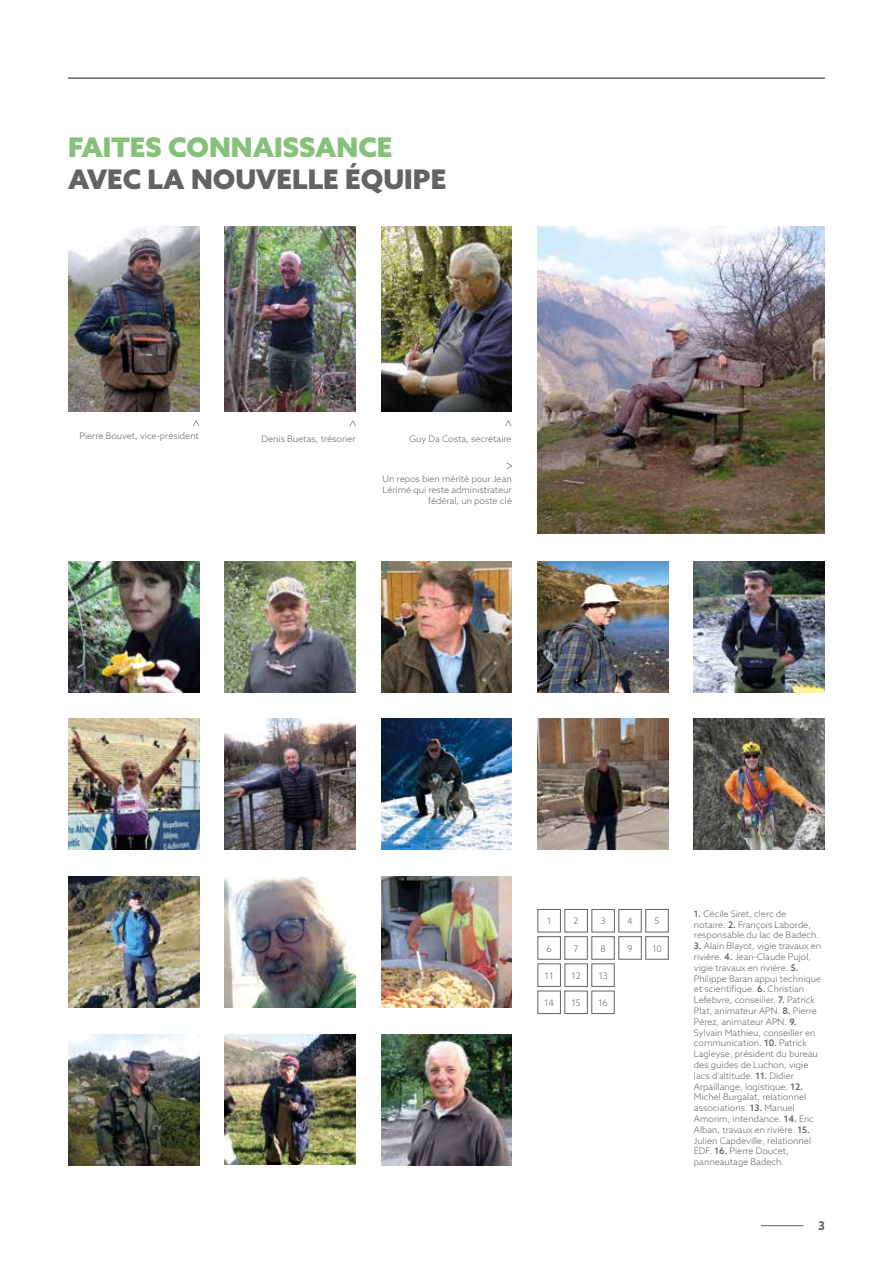
<style>
.page{position:relative;width:893px;height:1263px;background:#fff}
.page>*{position:absolute;margin:0;border:0;box-sizing:border-box;transform-origin:0 0}
.t1{font:900 27px "Azo Sans";color:#646363}
.t2{font:900 27px "Azo Sans";color:#85c178}
.t3{font:700 12px "Azo Sans";color:#646363}
.t4{font:300 9px/10.8px "Azo Sans";color:#646363}
.s1{font-weight:500}
</style>
<div class="page">
<hr style="left:761px;top:1225px;width:43px;height:1px;background:#646363">
<hr style="left:68px;top:77px;width:757px;height:2px;background:#646363">
<img style="left:68px;top:226px;width:131px;height:186px">
<img style="left:225px;top:226px;width:130px;height:186px">
<img style="left:381px;top:226px;width:131px;height:186px">
<img style="left:68px;top:561px;width:131px;height:131px">
<img style="left:225px;top:561px;width:130px;height:131px">
<img style="left:537px;top:226px;width:288px;height:308px">
<img style="left:381px;top:562px;width:131px;height:130px">
<img style="left:225px;top:719px;width:130px;height:131px">
<img style="left:68px;top:876px;width:131px;height:131px">
<img style="left:537px;top:561px;width:131px;height:131px">
<img style="left:381px;top:719px;width:130px;height:131px">
<img style="left:225px;top:876px;width:130px;height:131px">
<img style="left:694px;top:561px;width:131px;height:131px">
<img style="left:538px;top:719px;width:130px;height:131px">
<img style="left:381px;top:876px;width:131px;height:131px">
<img style="left:225px;top:1034px;width:130px;height:131px">
<img style="left:694px;top:719px;width:131px;height:131px">
<img style="left:68px;top:1034px;width:131px;height:131px">
<img style="left:381px;top:1034px;width:131px;height:131px">
<img style="left:68px;top:719px;width:131px;height:131px">
<svg style="left:193px;top:421px;width:6px;height:5px"></svg>
<svg style="left:349px;top:421px;width:7px;height:5px"></svg>
<svg style="left:505px;top:421px;width:7px;height:5px"></svg>
<svg style="left:507px;top:463px;width:5px;height:6px"></svg>
<div style="left:538px;top:909px;width:23px;height:23px;border:1px solid #646363"></div>
<div style="left:565px;top:909px;width:23px;height:23px;border:1px solid #646363"></div>
<div style="left:538px;top:991px;width:23px;height:23px;border:1px solid #646363"></div>
<div style="left:538px;top:936px;width:23px;height:23px;border:1px solid #646363"></div>
<h1 class="t2" style="left:68px;top:129px;width:326px">FAITES CONNAISSANCE</h1>
<h1 class="t1" style="left:68px;top:162px;width:380px">AVEC LA NOUVELLE ÉQUIPE</h1>
<p class="t4" style="left:79px;top:430px;width:121px">Pierre Bouvet, vice-président</p>
<p class="t4" style="left:409px;top:433px;width:104px">Guy Da Costa, secrétaire</p>
<p class="t4" style="left:383px;top:473px;width:131px;text-align:right">Un repos bien mérité pour Jean<br>Lérimé qui reste administrateur fédéral, un poste clé</p>
<p class="t4" style="left:262px;top:433px;width:95px">Denis Buetas, trésorier</p>
<p class="t4" style="left:547px;top:916px;width:6px">1</p>
<p class="t4" style="left:574px;top:916px;width:6px">2</p>
<p class="t4" style="left:601px;top:916px;width:6px">3</p>
<p class="t4" style="left:574px;top:943px;width:6px">7</p>
<p class="t4" style="left:545px;top:970px;width:11px">11</p>
<p class="t4" style="left:600px;top:943px;width:7px">8</p>
<p class="t4" style="left:546px;top:943px;width:7px">6</p>
<p class="t4" style="left:571px;top:970px;width:11px">12</p>
<p class="t4" style="left:598px;top:970px;width:11px">13</p>
<p class="t4" style="left:571px;top:997px;width:11px">15</p>
<p class="t4" style="left:544px;top:997px;width:12px">14</p>
<p class="t4" style="left:598px;top:997px;width:11px">16</p>
<p class="t4" style="left:627px;top:916px;width:7px">4</p>
<p class="t4" style="left:627px;top:943px;width:7px">9</p>
<p class="t4" style="left:655px;top:916px;width:6px">5</p>
<p class="t4" style="left:652px;top:943px;width:11px">10</p>
<p class="t4" style="left:694px;top:908px;width:127px"><span class="s1">1.</span> Cécile Siret, clerc de notaire. <span class="s1">2.</span> François Laborde, responsable du lac de Badech.</p>
<p class="t4" style="left:694px;top:940px;width:129px"><span class="s1">3.</span> Alain Blayot, vigie travaux en rivière. <span class="s1">4.</span> Jean-Claude Pujol, vigie travaux en rivière. <span class="s1">5.<br></span>Philippe Baran appui technique et scientifique. <span class="s1">6.</span> Christian<br>Lefebvre, conseiller. <span class="s1">7.</span> Patrick<br>Plat, animateur APN. <span class="s1">8.</span> Pierre<br>Pérez, animateur APN. <span class="s1">9.<br></span>Sylvain Mathieu, conseiller en communication. <span class="s1">10.</span> Patrick<br>Lagleyse, président du bureau des guides de Luchon, vigie lacs d’altitude. <span class="s1">11.</span> Didier<br>Arpaillange, logistique. <span class="s1">12.<br></span>Michel Burgalat, relationnel associations. <span class="s1">13.</span> Manuel<br>Amorim, intendance. <span class="s1">14.</span> Eric<br>Alban, travaux en rivière. <span class="s1">15.<br></span>Julien Capdeville, relationnel<br>EDF. <span class="s1">16.</span> Pierre Doucet, panneautage Badech.</p>
<h2 class="t3" style="left:818px;top:1218px;width:8px">3</h2>
</div>
